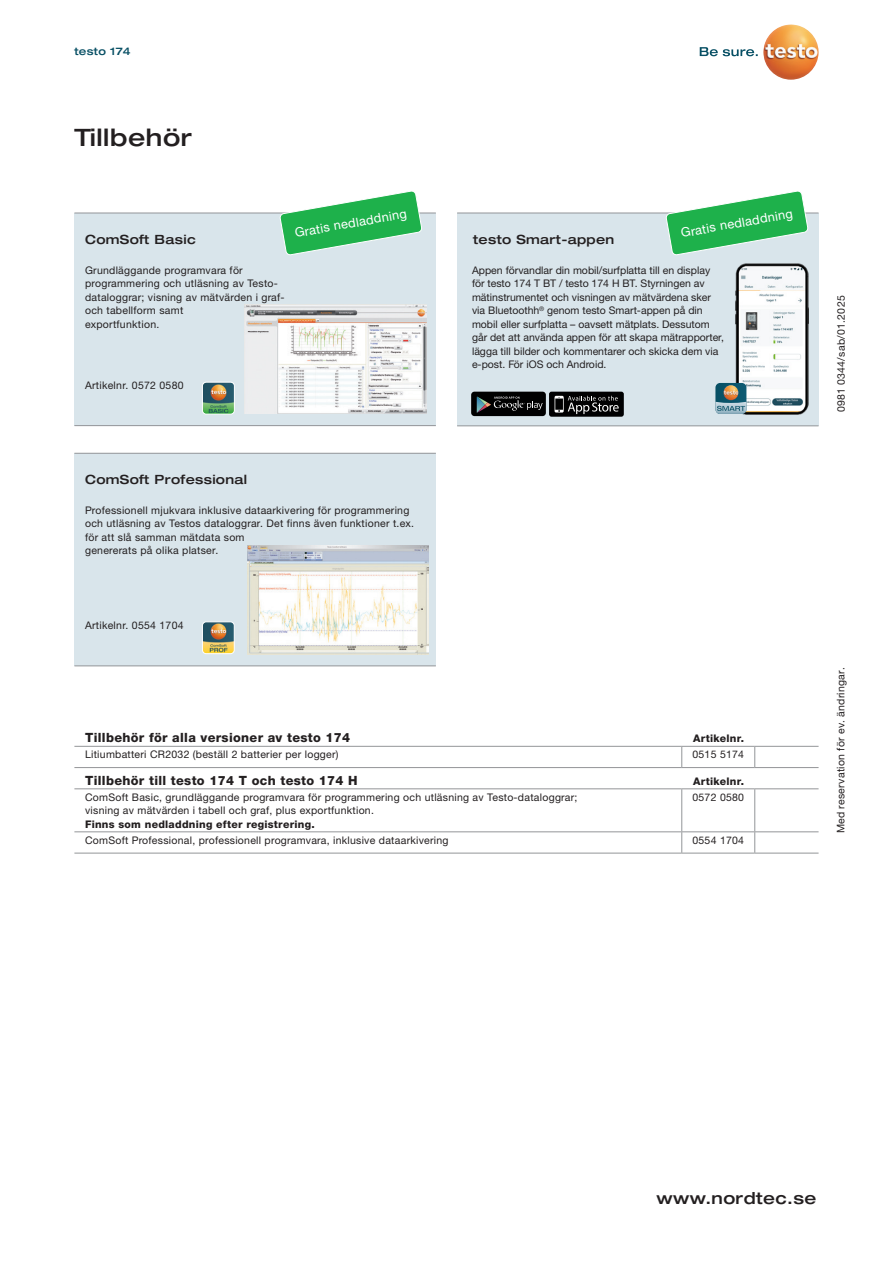
<style>
.page{position:relative;width:893px;height:1263px;background:#fff}
.page>*{position:absolute;margin:0;border:0;box-sizing:border-box;transform-origin:0 0}
.DS_Headline_16{font:500 expanded 24px "Helvetica Neue LTW1 G";letter-spacing:.025em;color:#231f20}
.DS_Link{font:500 expanded 16.5px "Helvetica Neue LTW1 G";letter-spacing:.025em;color:#231f20}
.table_product_header{font:800 12.75px "Helvetica Neue LTW1 G";letter-spacing:.025em;color:#231f20}
.DS_Subline{font:500 expanded 12.75px "Helvetica Neue LTW1 G";letter-spacing:.025em;color:#231f20}
.DS_Copy_8_5{font:12.75px "Helvetica Neue LTW1 G";color:#fff}
.DS_Copy_7{font:10.5px/13.5px "Helvetica Neue LTW1 G";letter-spacing:.025em;color:#231f20}
.OrderText_P2{font:10.5px/13.5px "Helvetica Neue LTW1 G";color:#231f20}
.table_product_body{font:10.5px "Helvetica Neue LTW1 G";letter-spacing:.025em;color:#231f20}
.table_product_body-2{font:800 10.5px "Helvetica Neue LTW1 G";letter-spacing:.025em;color:#231f20}
.table_product_header-2{font:800 10.5px "Helvetica Neue LTW1 G";letter-spacing:.025em;color:#231f20}
.DS_Rubrik{font:500 expanded 10.5px "Helvetica Neue LTW1 G";letter-spacing:.025em;color:#074f64}
</style>
<div class="page">
<div style="left:457px;top:213px;width:362px;height:212px;background:#d9e5eb"></div>
<hr style="left:457px;top:213px;width:362px;height:1px;background:#939598">
<hr style="left:457px;top:425px;width:362px;height:1px;background:#939598">
<img style="left:735px;top:263px;width:73px;height:152px">
<svg style="left:715px;top:383px;width:31px;height:31px"></svg>
<svg style="left:700px;top:47px;width:58px;height:9px"></svg>
<img style="left:763px;top:24px;width:56px;height:56px;border-radius:28px">
<div style="left:74px;top:213px;width:362px;height:213px;background:#d9e5eb"></div>
<div style="left:74px;top:453px;width:362px;height:213px;background:#d9e5eb"></div>
<hr style="left:74px;top:213px;width:362px;height:1px;background:#939598">
<hr style="left:74px;top:453px;width:362px;height:1px;background:#939598">
<hr style="left:74px;top:425px;width:362px;height:1px;background:#939598">
<hr style="left:74px;top:665px;width:362px;height:1px;background:#939598">
<img style="left:244px;top:304px;width:183px;height:109px">
<img style="left:247px;top:546px;width:181px;height:108px">
<img style="left:204px;top:623px;width:29px;height:29px">
<div style="left:202px;top:621px;width:33px;height:33px;border:1px solid #fff;border-radius:4px"></div>
<img style="left:203px;top:382px;width:30px;height:31px">
<div style="left:202px;top:382px;width:33px;height:33px;border:1px solid #fff;border-radius:4px"></div>
<hr style="left:74px;top:746px;width:608px;height:1px;background:#939598">
<hr style="left:682px;top:746px;width:73px;height:1px;background:#939598">
<svg style="left:681px;top:747px;width:1px;height:20px"></svg>
<hr style="left:755px;top:746px;width:64px;height:1px;background:#939598">
<svg style="left:754px;top:747px;width:1px;height:20px"></svg>
<hr style="left:74px;top:788px;width:608px;height:1px;background:#939598">
<hr style="left:682px;top:788px;width:73px;height:1px;background:#939598">
<hr style="left:681px;top:789px;width:1px;height:42px;background:#939598">
<hr style="left:755px;top:788px;width:64px;height:1px;background:#939598">
<hr style="left:754px;top:789px;width:1px;height:42px;background:#939598">
<hr style="left:74px;top:831px;width:608px;height:1px;background:#939598">
<hr style="left:682px;top:831px;width:73px;height:1px;background:#939598">
<svg style="left:681px;top:832px;width:1px;height:21px"></svg>
<hr style="left:755px;top:831px;width:64px;height:1px;background:#939598">
<svg style="left:754px;top:832px;width:1px;height:21px"></svg>
<hr style="left:74px;top:853px;width:608px;height:1px;background:#939598">
<hr style="left:682px;top:853px;width:73px;height:1px;background:#939598">
<hr style="left:755px;top:853px;width:64px;height:1px;background:#939598">
<hr style="left:74px;top:767px;width:608px;height:1px;background:#939598">
<hr style="left:682px;top:767px;width:73px;height:1px;background:#939598">
<hr style="left:755px;top:767px;width:64px;height:1px;background:#939598">
<svg style="left:666px;top:191px;width:142px;height:64px"></svg>
<svg style="left:280px;top:191px;width:142px;height:64px"></svg>
<div style="left:471px;top:392px;width:75px;height:24px;background:#000;border-radius:3px"></div>
<svg style="left:477px;top:397px;width:66px;height:16px"></svg>
<div style="left:549px;top:392px;width:75px;height:25px;background:#000001;border-radius:2px"></div>
<svg style="left:555px;top:396px;width:64px;height:18px"></svg>
<p class="DS_Rubrik" style="left:74px;top:44px;width:58px">testo 174</p>
<p class="DS_Headline_16" style="left:74px;top:122px;width:119px">Tillbehör</p>
<p class="DS_Subline" style="left:85px;top:231px;width:112px">ComSoft Basic</p>
<p class="DS_Copy_7" style="left:85px;top:263px;width:201px">Grundläggande programvara för programmering och utläsning av Testo&shy;dataloggrar; visning av mätvärden i graf&shy;och tabellform samt<br>exportfunktion.</p>
<p class="DS_Copy_7" style="left:85px;top:378px;width:100px">Artikelnr. 0572 0580</p>
<p class="DS_Copy_8_5" style="left:294px;top:225px;width:115px;rotate:-10deg">Gratis nedladdning</p>
<p class="DS_Copy_8_5" style="left:680px;top:225px;width:115px;rotate:-10deg">Gratis nedladdning</p>
<p class="DS_Subline" style="left:473px;top:231px;width:143px">testo Smart-appen</p>
<p class="OrderText_P2" style="left:472px;top:263px;width:254px">Appen förvandlar din mobil/surfplatta till en display för testo 174 T BT / testo 174 H BT. Styrningen av mätinstrumentet och visningen av mätvärdena sker via Bluetoothh<sup>®</sup> genom testo Smart-appen på din mobil eller surfplatta – oavsett mätplats. Dessutom går det att använda appen för att skapa mätrapporter, lägga till bilder och kommentarer och skicka dem via e-post. För iOS och Android.</p>
<p class="DS_Subline" style="left:85px;top:471px;width:164px">ComSoft Professional</p>
<p class="DS_Copy_7" style="left:85px;top:503px;width:331px">Professionell mjukvara inklusive dataarkivering för programmering och utläsning av Testos dataloggrar. Det finns även funktioner t.ex. för att slå samman mätdata som<br>genererats på olika platser.</p>
<p class="DS_Copy_7" style="left:85px;top:619px;width:100px">Artikelnr. 0554 1704</p>
<p class="table_product_header" style="left:85px;top:730px;width:267px">Tillbehör för alla versioner av testo 174</p>
<p class="table_product_header-2" style="left:693px;top:732px;width:52px">Artikelnr.</p>
<p class="table_product_body" style="left:85px;top:748px;width:255px">Litiumbatteri CR2032 (beställ 2 batterier per logger)</p>
<p class="table_product_body" style="left:692px;top:748px;width:53px">0515 5174</p>
<p class="table_product_header" style="left:85px;top:772px;width:274px">Tillbehör till testo 174 T och testo 174 H</p>
<p class="table_product_header-2" style="left:693px;top:775px;width:52px">Artikelnr.</p>
<p class="table_product_body" style="left:85px;top:790px;width:494px">ComSoft Basic, grundläggande programvara för programmering och utläsning av Testo-dataloggrar;</p>
<p class="table_product_body" style="left:85px;top:804px;width:290px">visning av mätvärden i tabell och graf, plus exportfunktion.</p>
<p class="table_product_body-2" style="left:85px;top:818px;width:231px">Finns som nedladdning efter registrering.</p>
<p class="table_product_body" style="left:692px;top:790px;width:53px">0572 0580</p>
<p class="table_product_body" style="left:85px;top:833px;width:365px">ComSoft Professional, professionell programvara, inklusive dataarkivering</p>
<p class="table_product_body" style="left:692px;top:833px;width:53px">0554 1704</p>
<p class="DS_Copy_7" style="left:834px;top:412px;width:118px;rotate:-90deg">0981 0344/sab/01.2025</p>
<p class="DS_Copy_7" style="left:834px;top:833px;width:168px;rotate:-90deg">Med reservation för ev. ändringar.</p>
<p class="DS_Link" style="left:656px;top:1187px;width:162px">www.nordtec.se</p>
</div>
